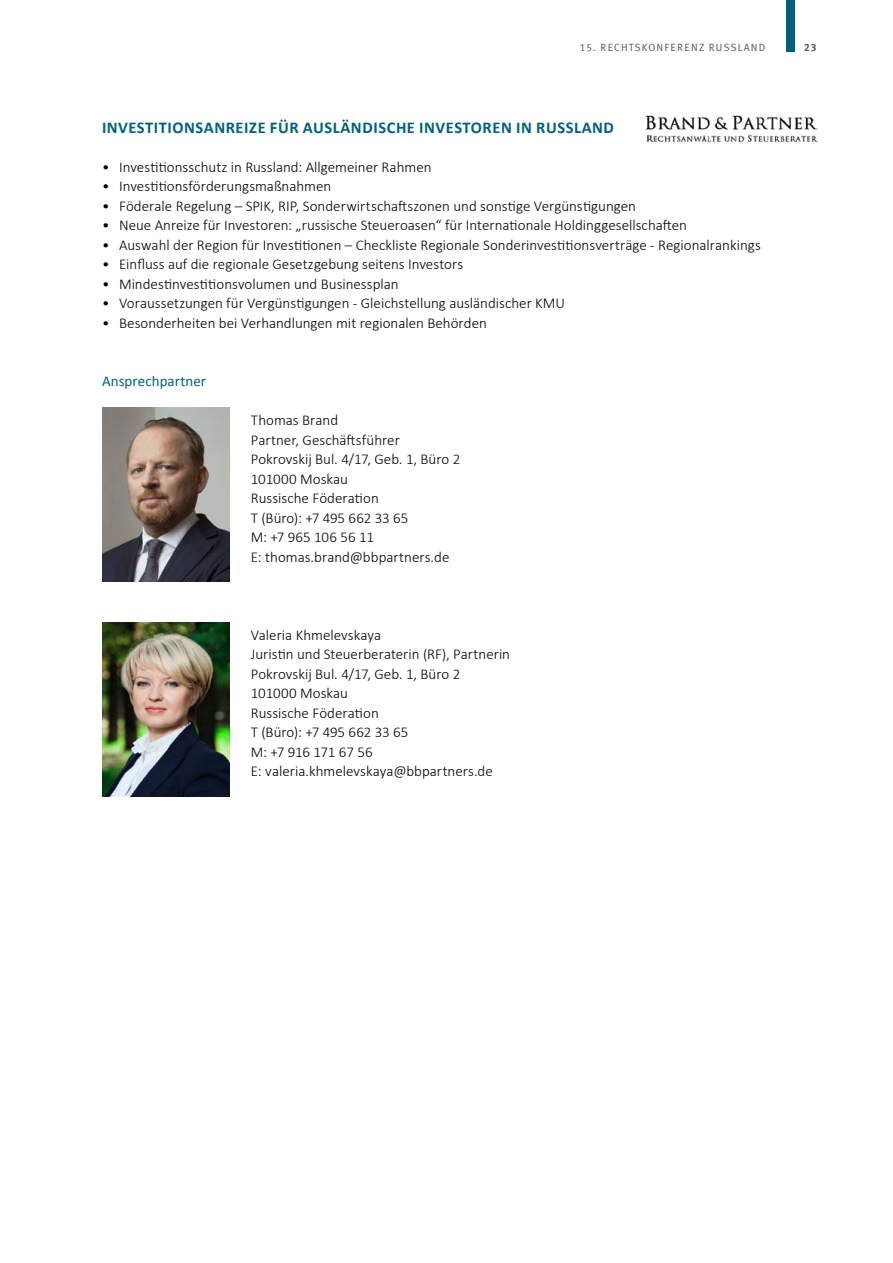
<style>
.page{position:relative;width:893px;height:1263px;background:#fff}
.page>*{position:absolute;margin:0;border:0;box-sizing:border-box;transform-origin:0 0}
.t1{font:700 16.5px "Calibri";letter-spacing:.035em;color:#00607e}
.t2{font:300 15px/19.5px "Calibri";color:#000}
.t3{font:15px "Calibri";letter-spacing:.005em;color:#00607e}
.t4{font:10.5px "Meta Plus Normal Caps";letter-spacing:.11em;color:#565655}
.t5{font:10.5px "Meta Plus Bold Caps";color:#565655}
</style>
<div class="page">
<div style="left:787px;top:0;width:8px;height:51px;background:#00607e"></div>
<img style="left:645px;top:115px;width:172px;height:28px">
<img style="left:102px;top:407px;width:128px;height:175px">
<img style="left:102px;top:623px;width:128px;height:174px">
<p class="t4" style="left:580px;top:41px;width:187px">15. RECHTSKONFERENZ RUSSLAND</p>
<p class="t5" style="left:804px;top:41px;width:14px">23</p>
<p class="t1" style="left:102px;top:117px;width:513px">INVESTITIONSANREIZE FÜR AUSLÄNDISCHE INVESTOREN IN RUSSLAND</p>
<p class="t2" style="left:102px;top:156px;width:331px">• Investitionsschutz in Russland: Allgemeiner Rahmen</p>
<p class="t2" style="left:102px;top:176px;width:231px">• Investitionsförderungsmaßnahmen</p>
<p class="t2" style="left:102px;top:195px;width:535px">• Föderale Regelung – SPIK, RIP, Sonderwirtschaftszonen und sonstige Vergünstigungen</p>
<p class="t2" style="left:102px;top:215px;width:586px">• Neue Anreize für Investoren: „russische Steueroasen“ für Internationale Holdinggesellschaften</p>
<p class="t2" style="left:102px;top:234px;width:660px">• Auswahl der Region für Investitionen – Checkliste Regionale Sonderinvestitionsverträge - Regionalrankings</p>
<p class="t2" style="left:102px;top:254px;width:363px">• Einfluss auf die regionale Gesetzgebung seitens Investors</p>
<p class="t2" style="left:102px;top:273px;width:298px">• Mindestinvestitionsvolumen und Businessplan</p>
<p class="t2" style="left:102px;top:293px;width:464px">• Voraussetzungen für Vergünstigungen - Gleichstellung ausländischer KMU</p>
<p class="t2" style="left:102px;top:312px;width:386px">• Besonderheiten bei Verhandlungen mit regionalen Behörden</p>
<p class="t3" style="left:102px;top:372px;width:106px">Ansprechpartner</p>
<p class="t2" style="left:251px;top:410px;width:211px">Thomas Brand<br>Partner, Geschäftsführer<br>Pokrovskij Bul. 4/17, Geb. 1, Büro 2<br>101000 Moskau<br>Russische Föderation<br>T (Büro): +7 495 662 33 65<br>M: +7 965 106 56 11<br>E: thomas.brand@bbpartners.de</p>
<p class="t2" style="left:251px;top:624px;width:261px">Valeria Khmelevskaya<br>Juristin und Steuerberaterin (RF), Partnerin<br>Pokrovskij Bul. 4/17, Geb. 1, Büro 2<br>101000 Moskau<br>Russische Föderation<br>T (Büro): +7 495 662 33 65<br>M: +7 916 171 67 56<br>E: valeria.khmelevskaya@bbpartners.de</p>
</div>
